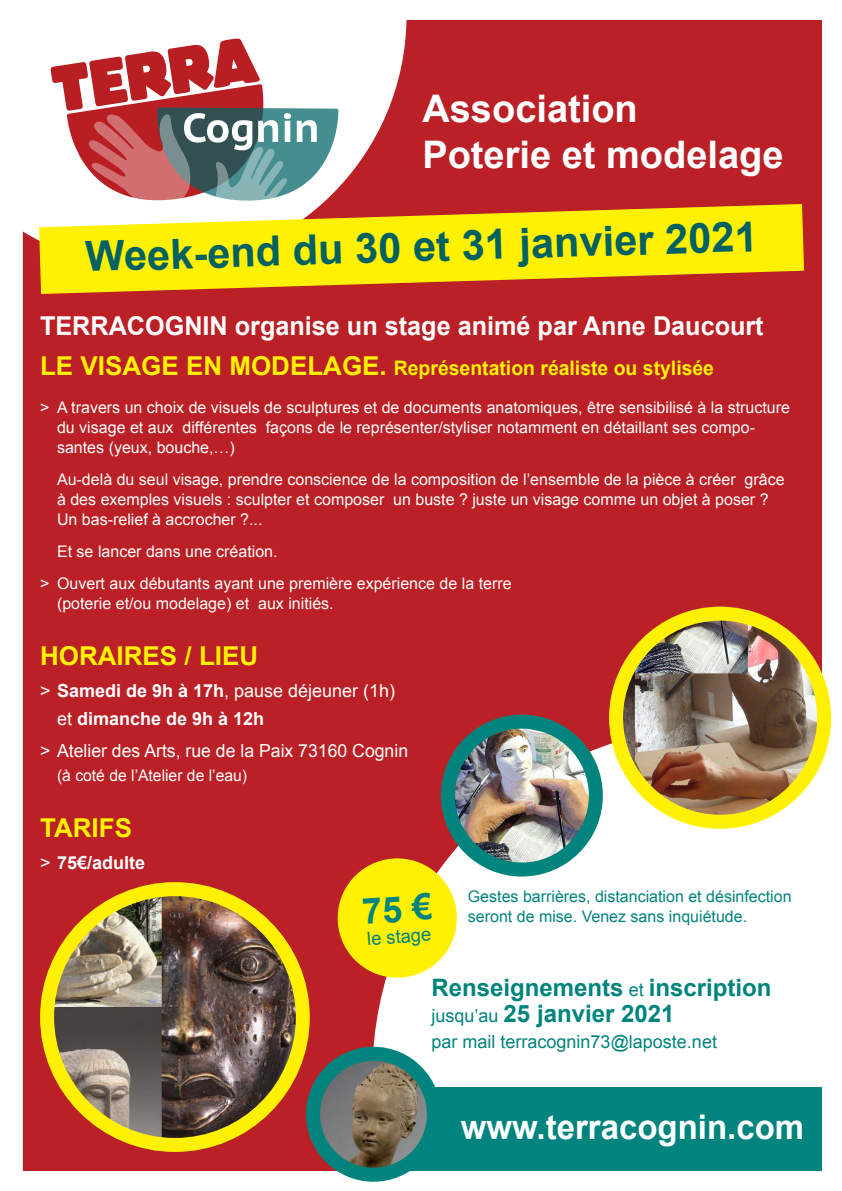
<style>
.page{position:relative;width:842px;height:1191px;background:#fff}
.page>*{position:absolute;margin:0;border:0;box-sizing:border-box;transform-origin:0 0}
.t1{font:700 41.6px "Arial";color:#006062}
.t2{font:700 38px "Arial";color:#fff}
.t3{font:700 34px "Arial";color:#fff}
.t4{font:700 26px "Arial";color:#fff}
.t5{font:700 26px "Arial";color:#fff101}
.t6{font:700 24px "Arial";color:#00847d}
.t7{font:700 20px "Arial";color:#fff101}
.t8{font:18.4px "Arial";color:#00847d}
.t9{font:18px "Arial";color:#fff}
.t10{font:18px "Arial";color:#00847d}
.t11{font:700 18px "Arial";color:#fff}
.t12{font:16px/20px "Arial";color:#fff}
.t13{font:16px "Arial";color:#00847d}
.s1{font-size:26px}
.s2{font-weight:700}
.s3{font-weight:400}
.s4{font-weight:400;font-size:18px}
</style>
<div class="page">
<div style="left:13px;top:17px;width:818px;height:1164px;background:#ba2025"></div>
<svg style="left:373px;top:728px;width:448px;height:359px;background:#f8eae8"></svg>
<div style="left:380px;top:1087px;width:462px;height:104px;background:#00847d"></div>
<svg style="left:24px;top:21px;width:382px;height:220px;fill:#fff"></svg>
<div style="left:3px;top:0;width:839px;height:1191px;border:20px solid #fff"></div>
<img style="left:47px;top:894px;width:256px;height:251px">
<div style="left:40px;top:882px;width:270px;height:270px;border:14px solid #fff101;border-radius:50%"></div>
<img style="left:313px;top:1053px;width:121px;height:121px;border-radius:60px">
<div style="left:306px;top:1046px;width:135px;height:135px;border:14px solid #00847d;border-radius:50%"></div>
<img style="left:616px;top:613px;width:208px;height:208px;border-radius:104px">
<div style="left:609px;top:606px;width:222px;height:222px;border:14px solid #fff101;border-radius:50%"></div>
<svg style="left:50px;top:38px;width:288px;height:166px"></svg>
<svg style="left:39px;top:204px;width:765px;height:90px;fill:#fff101"></svg>
<img style="left:448px;top:728px;width:148px;height:141px">
<div style="left:441px;top:714px;width:162px;height:162px;border:14px solid #00847d;border-radius:50%"></div>
<svg style="left:337px;top:856px;width:122px;height:123px;background:#f4d321"></svg>
<p class="t2" style="left:422px;top:84px;width:217px">Association</p>
<p class="t2" style="left:422px;top:129px;width:363px">Poterie et modelage</p>
<p class="t1" style="left:84px;top:231px;width:674px;rotate:-2deg">Week-end du 30 et 31 janvier 2021</p>
<p class="t4" style="left:40px;top:309px;width:725px">TERRACOGNIN organise un stage animé par Anne Daucourt</p>
<p class="t7" style="left:40px;top:355px;width:675px"><span class="s1">LE VISAGE EN MODELAGE.</span> Représentation réaliste ou stylisée</p>
<p class="t12" style="left:57px;top:397px;width:734px;text-indent:-17px">&gt; A travers un choix de visuels de sculptures et de documents anatomiques, être sensibilisé à la structure du visage et aux différentes façons de le représenter/styliser notamment en détaillant ses compo&shy;santes (yeux, bouche,…)</p>
<p class="t12" style="left:57px;top:469px;width:729px">Au-delà du seul visage, prendre conscience de la composition de l’ensemble de la pièce à créer grâce à des exemples visuels : sculpter et composer un buste ? juste un visage comme un objet à poser ?<br>Un bas-relief à accrocher ?...</p>
<p class="t12" style="left:57px;top:541px;width:222px">Et se lancer dans une création.</p>
<p class="t12" style="left:40px;top:573px;width:473px">&gt; Ouvert aux débutants ayant une première expérience de la terre</p>
<p class="t12" style="left:57px;top:593px;width:278px">(poterie et/ou modelage) et aux initiés.</p>
<p class="t5" style="left:40px;top:638px;width:220px">HORAIRES / LIEU</p>
<p class="t9" style="left:40px;top:679px;width:357px">&gt; <span class="s2">Samedi de 9h à 17h</span>, pause déjeuner (1h)</p>
<p class="t11" style="left:57px;top:707px;width:209px"><span class="s3">et</span> dimanche de 9h à 12h</p>
<p class="t9" style="left:40px;top:739px;width:370px">&gt; Atelier des Arts, rue de la Paix 73160 Cognin</p>
<p class="t12" style="left:57px;top:765px;width:191px">(à coté de l’Atelier de l’eau)</p>
<p class="t5" style="left:40px;top:810px;width:93px">TARIFS</p>
<p class="t11" style="left:40px;top:851px;width:107px"><span class="s3">&gt;</span> 75€/adulte</p>
<p class="t8" style="left:366px;top:926px;width:66px;rotate:-4deg">le stage</p>
<p class="t13" style="left:468px;top:886px;width:325px">Gestes barrières, distanciation et désinfection</p>
<p class="t13" style="left:468px;top:906px;width:281px">seront de mise. Venez sans inquiétude.</p>
<p class="t6" style="left:432px;top:971px;width:341px">Renseignements <span class="s4">et</span> inscription</p>
<p class="t6" style="left:432px;top:997px;width:244px"><span class="s4">jusqu’au</span> 25 janvier 2021</p>
<p class="t10" style="left:432px;top:1029px;width:287px">par mail terracognin73@laposte.net</p>
<p class="t3" style="left:461px;top:1104px;width:345px">www.terracognin.com</p>
</div>
